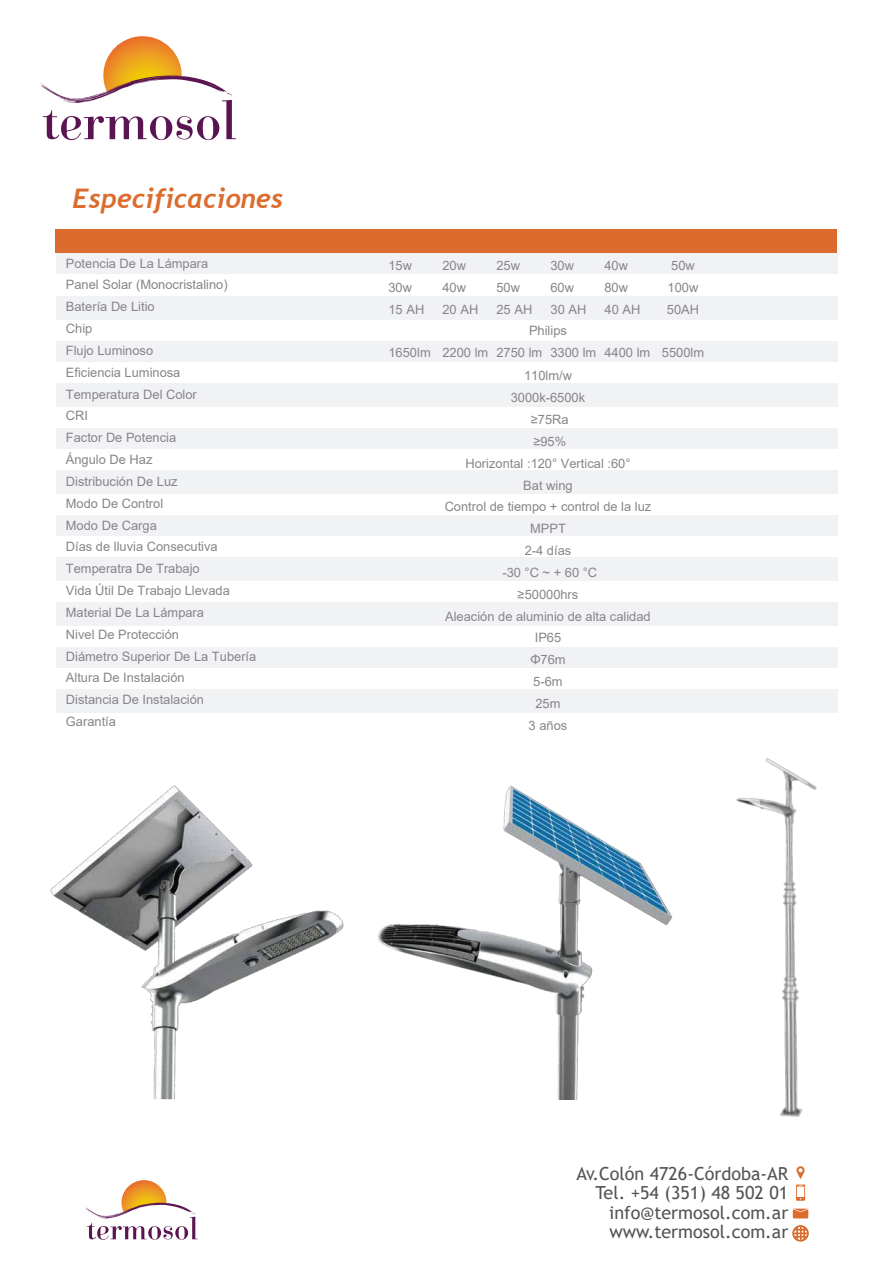
<style>
.page{position:relative;width:893px;height:1263px;background:#fff}
.page>*{position:absolute;margin:0;border:0;box-sizing:border-box;transform-origin:0 0}
.t1{font:italic 700 27px "Trebuchet";color:#dc6c2d}
.t2{font:18px/19.5px "Trebuchet MS";color:#535554;text-align:right}
.t3{font:12.9px/21.9px "Arial";color:#878589;text-align:center}
</style>
<div class="page">
<img style="left:55px;top:140px;width:207px;height:573px">
<svg style="left:796px;top:1166px;width:9px;height:35px"></svg>
<svg style="left:792px;top:1225px;width:17px;height:17px"></svg>
<div style="left:793px;top:1225px;width:15px;height:16px;border:1px solid #dc6c2d;border-radius:50%"></div>
<svg style="left:793px;top:1208px;width:15px;height:10px"></svg>
<svg style="left:85px;top:1180px;width:113px;height:60px"></svg>
<div style="left:56px;top:253px;width:781px;height:21px;background:#ecedee"></div>
<div style="left:56px;top:296px;width:781px;height:23px;background:#ecedee"></div>
<div style="left:56px;top:341px;width:781px;height:21px;background:#ecedee"></div>
<div style="left:56px;top:428px;width:781px;height:21px;background:#ecedee"></div>
<div style="left:56px;top:383px;width:781px;height:23px;background:#ecedee"></div>
<div style="left:56px;top:515px;width:781px;height:21px;background:#ecedee"></div>
<div style="left:56px;top:470px;width:781px;height:23px;background:#ecedee"></div>
<div style="left:56px;top:557px;width:781px;height:23px;background:#ecedee"></div>
<div style="left:56px;top:602px;width:781px;height:23px;background:#ecedee"></div>
<div style="left:56px;top:647px;width:781px;height:21px;background:#ecedee"></div>
<div style="left:56px;top:689px;width:781px;height:23px;background:#ecedee"></div>
<div style="left:56px;top:230px;width:781px;height:23px;background:#dc6c2d"></div>
<hr style="left:84px;top:226px;width:149px;height:1px;background:#fff">
<svg style="left:40px;top:36px;width:196px;height:104px"></svg>
<img style="left:765px;top:758px;width:38px;height:359px">
<img style="left:50px;top:785px;width:224px;height:314px">
<img style="left:274px;top:778px;width:543px;height:321px">
<h1 class="t1" style="left:72px;top:181px;width:212px">Especificaciones</h1>
<p class="t3" style="left:66px;top:252px;width:192px;text-align:left">Potencia De La Lámpara<br>Panel Solar (Monocristalino)<br>Batería De Litio<br>Chip<br>Flujo Luminoso<br>Eficiencia Luminosa<br>Temperatura Del Color<br>CRI<br>Factor De Potencia<br>Ángulo De Haz<br>Distribución De Luz<br>Modo De Control<br>Modo De Carga<br>Días de lluvia Consecutiva<br>Temperatra De Trabajo<br>Vida Útil De Trabajo Llevada<br>Material De La Lámpara<br>Nivel De Protección<br>Diámetro Superior De La Tubería<br>Altura De Instalación<br>Distancia De Instalación<br>Garantía</p>
<p class="t3" style="left:388px;top:254px;width:25px">15w</p>
<p class="t3" style="left:442px;top:254px;width:25px">20w</p>
<p class="t3" style="left:496px;top:254px;width:25px">25w</p>
<p class="t3" style="left:550px;top:254px;width:25px">30w</p>
<p class="t3" style="left:604px;top:254px;width:25px">40w</p>
<p class="t3" style="left:671px;top:254px;width:25px">50w</p>
<p class="t3" style="left:388px;top:276px;width:25px">30w</p>
<p class="t3" style="left:442px;top:276px;width:25px">40w</p>
<p class="t3" style="left:496px;top:276px;width:25px">50w</p>
<p class="t3" style="left:550px;top:276px;width:25px">60w</p>
<p class="t3" style="left:604px;top:276px;width:25px">80w</p>
<p class="t3" style="left:668px;top:276px;width:32px">100w</p>
<p class="t3" style="left:388px;top:298px;width:37px">15 AH</p>
<p class="t3" style="left:442px;top:298px;width:37px">20 AH</p>
<p class="t3" style="left:496px;top:298px;width:37px">25 AH</p>
<p class="t3" style="left:550px;top:298px;width:37px">30 AH</p>
<p class="t3" style="left:604px;top:298px;width:37px">40 AH</p>
<p class="t3" style="left:667px;top:298px;width:34px">50AH</p>
<p class="t3" style="left:388px;top:320px;width:317px">Philips<br>1650lm 2200 lm 2750 lm 3300 lm 4400 lm 5500lm</p>
<p class="t3" style="left:445px;top:365px;width:208px">110lm/w<br>3000k-6500k<br>≥75Ra<br>≥95%<br>Horizontal :120° Vertical :60°<br>Bat wing<br>Control de tiempo + control de la luz<br>MPPT<br>2-4 días<br>-30 °C ~ + 60 °C<br>≥50000hrs<br>Aleación de aluminio de alta calidad<br>IP65<br>Φ76m<br>5-6m<br>25m<br>3 años</p>
<h2 class="t2" style="left:576px;top:1163px;width:213px">Av.Colón 4726-Córdoba-AR<br>Tel. +54 (351) 48 502 01 info@termosol.com.ar www.termosol.com.ar</h2>
</div>
